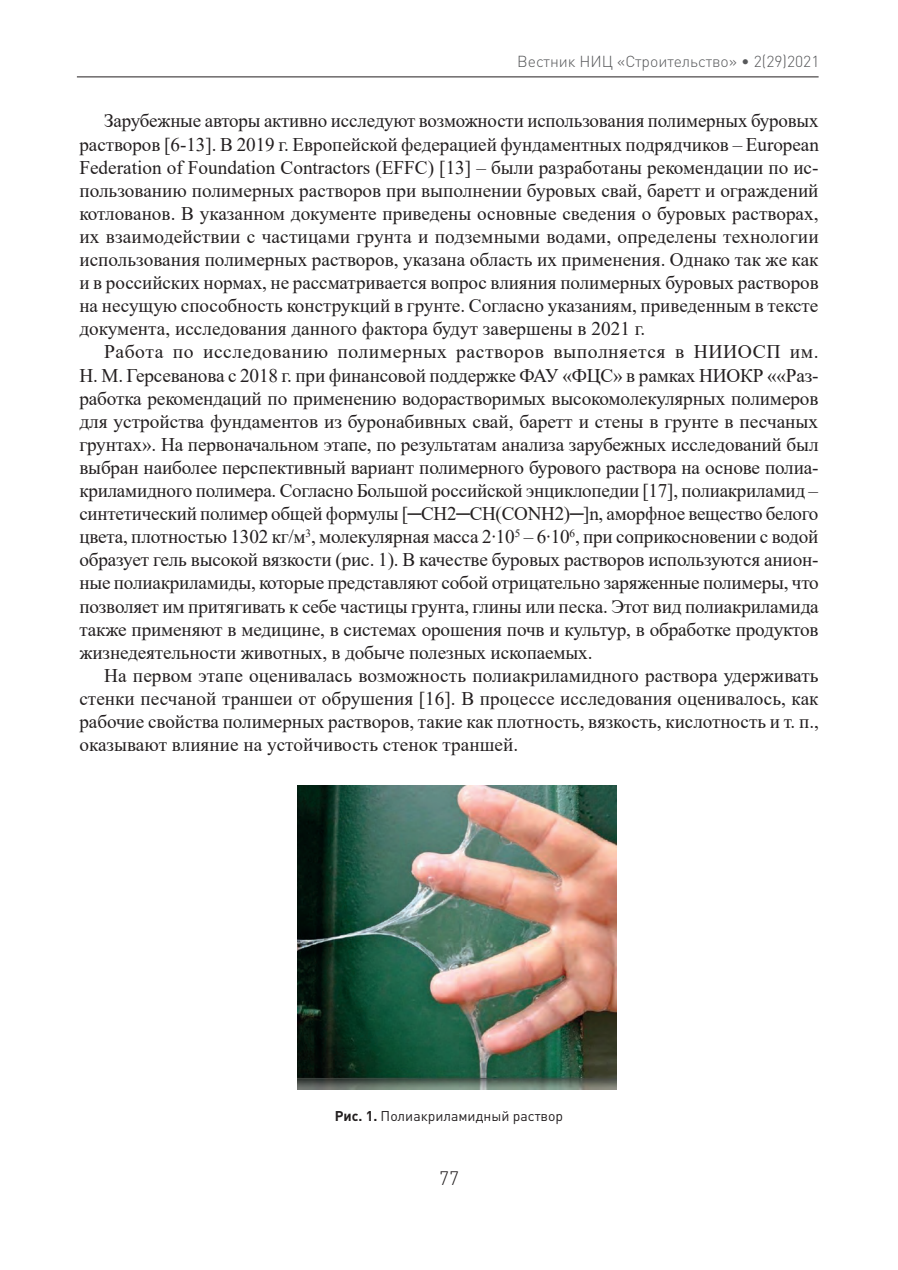
<style>
.page{position:relative;width:898px;height:1270px;background:#fff}
.page>*{position:absolute;margin:0;border:0;box-sizing:border-box;transform-origin:0 0}
.Текст{font:19.25px/23.1px "Times New Roman";color:#231f20;text-align:justify}
.t1{font:300 19.25px "DIN Pro";color:#231f20}
.t2{font:300 15.75px "DIN Pro";color:#57585a}
.Подпись{font:14px "DIN Pro";color:#231f20}
.s1{font-weight:700}
</style>
<div class="page">
<hr style="left:77px;top:76px;width:742px;height:1px;background:#231f20">
<img style="left:298px;top:786px;width:318px;height:303px">
<p class="t2" style="left:517px;top:50px;width:304px">Вестник НИЦ «Строительство» • 2(29)2021</p>
<p class="Текст" style="left:79px;top:109px;width:741px;text-indent:25px">Зарубежные авторы активно исследуют возможности использования полимерных буровых растворов [6-13]. В 2019 г. Европейской федерацией фундаментных подрядчиков – European Federation of Foundation Contractors (EFFC) [13] – были разработаны рекомендации по ис&shy;пользованию полимерных растворов при выполнении буровых свай, баретт и ограждений котлованов. В указанном документе приведены основные сведения о буровых растворах, их взаимодействии с частицами грунта и подземными водами, определены технологии использования полимерных растворов, указана область их применения. Однако так же как и в российских нормах, не рассматривается вопрос влияния полимерных буровых растворов на несущую способность конструкций в грунте. Согласно указаниям, приведенным в тексте документа, исследования данного фактора будут завершены в 2021 г.</p>
<p class="Текст" style="left:79px;top:340px;width:741px;text-indent:25px">Работа по исследованию полимерных растворов выполняется в НИИОСП им.<br>Н. М. Герсеванова с 2018 г. при финансовой поддержке ФАУ «ФЦС» в рамках НИОКР ««Раз&shy;работка рекомендаций по применению водорастворимых высокомолекулярных полимеров для устройства фундаментов из буронабивных свай, баретт и стены в грунте в песчаных грунтах». На первоначальном этапе, по результатам анализа зарубежных исследований был выбран наиболее перспективный вариант полимерного бурового раствора на основе полиа&shy;криламидного полимера. Согласно Большой российской энциклопедии [17], полиакриламид – синтетический полимер общей формулы [─СН2─СН(СОNН2)─]n, аморфное вещество белого цвета, плотностью 1302 кг/м<sup>3</sup>, молекулярная масса 2∙10<sup>5</sup> – 6∙10<sup>6</sup>, при соприкосновении с водой образует гель высокой вязкости (рис. 1). В качестве буровых растворов используются анион&shy;ные полиакриламиды, которые представляют собой отрицательно заряженные полимеры, что позволяет им притягивать к себе частицы грунта, глины или песка. Этот вид полиакриламида также применяют в медицине, в системах орошения почв и культур, в обработке продуктов жизнедеятельности животных, в добыче полезных ископаемых.</p>
<p class="Текст" style="left:79px;top:663px;width:741px;text-indent:25px">На первом этапе оценивалась возможность полиакриламидного раствора удерживать стенки песчаной траншеи от обрушения [16]. В процессе исследования оценивалось, как рабочие свойства полимерных растворов, такие как плотность, вязкость, кислотность и т. п., оказывают влияние на устойчивость стенок траншей.</p>
<p class="Подпись" style="left:335px;top:1107px;width:230px"><span class="s1">Рис. 1.</span> Полиакриламидный раствор</p>
<p class="t1" style="left:439px;top:1165px;width:21px">77</p>
</div>
